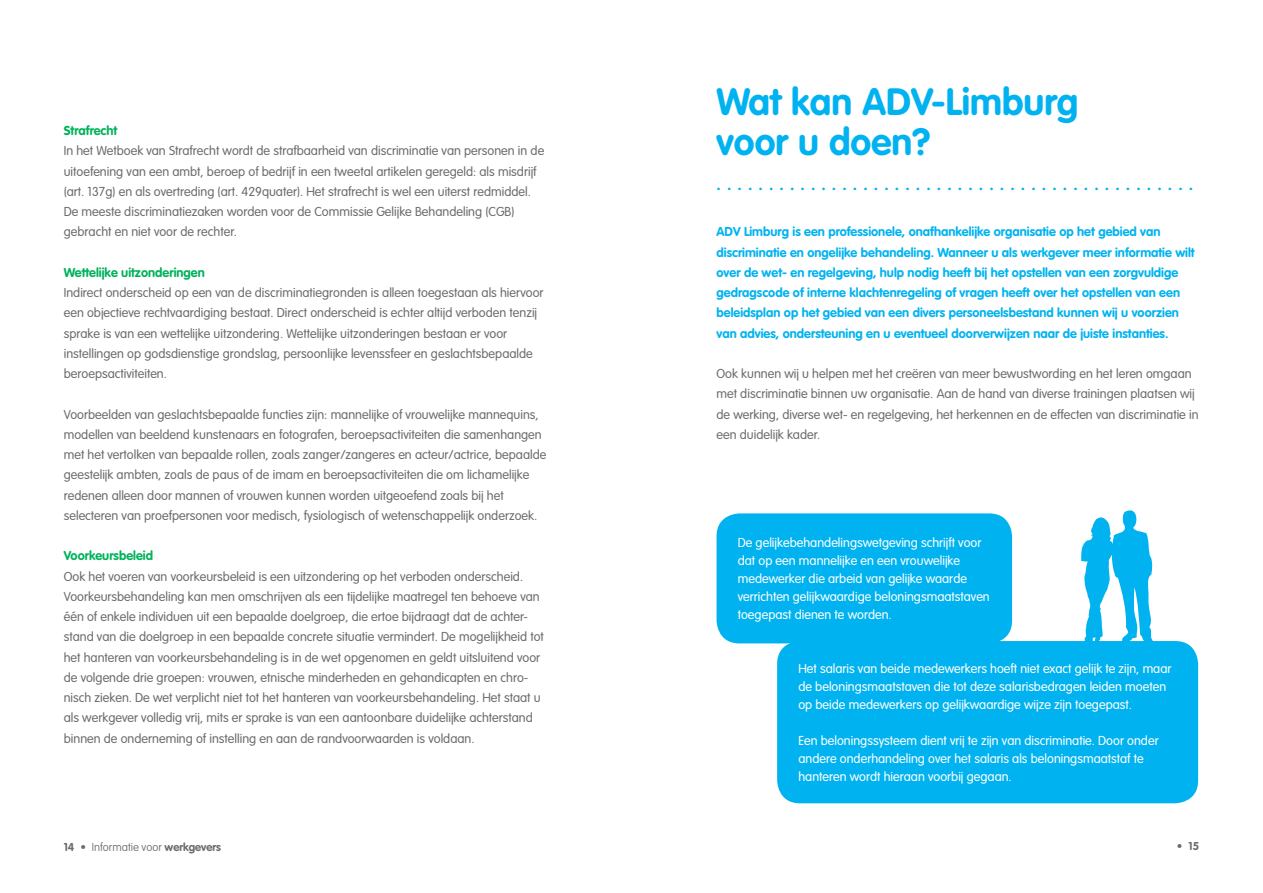
<style>
.page{position:relative;width:1263px;height:893px;background:#fff}
.page>*{position:absolute;margin:0;border:0;box-sizing:border-box;transform-origin:0 0}
.t1{font:700 37.5px/40.5px "VAG Rounded";color:#00b3f0}
.t2{font:700 16.5px "VAG Rounded";color:#00b3f0}
.t3{font:300 12.75px/20.2px "VAG Rounded";color:#6b6d6d}
.t4{font:300 12.75px/18px "VAG Rounded";color:#fff}
.t5{font:700 12.75px/20.2px "VAG Rounded";color:#00b3f0}
.t6{font:700 12.75px "VAG Rounded";color:#00b25a}
.t7{font:100 11.25px "VAG Rounded";color:#6b6d6d}
.t8{font:700 11.25px "VAG Rounded";color:#6b6d6d}
.s1{font-weight:700}
</style>
<div class="page">
<div style="left:716px;top:513px;width:296px;height:130px;background:#00b3f0;border-radius:23px"></div>
<div style="left:777px;top:641px;width:421px;height:162px;background:#00b3f0;border-radius:23px"></div>
<svg style="left:1081px;top:510px;width:72px;height:131px"></svg>
<p class="t6" style="left:64px;top:123px;width:55px">Strafrecht</p>
<p class="t3" style="left:64px;top:141px;width:482px">In het Wetboek van Strafrecht wordt de strafbaarheid van discriminatie van personen in de uitoefening van een ambt, beroep of bedrijf in een tweetal artikelen geregeld: als misdrijf (art. 137g) en als overtreding (art. 429quater). Het strafrecht is wel een uiterst redmiddel.<br>De meeste discriminatiezaken worden voor de Commissie Gelijke Behandeling (CGB) gebracht en niet voor de rechter.</p>
<p class="t6" style="left:64px;top:265px;width:143px">Wettelijke uitzonderingen</p>
<p class="t3" style="left:64px;top:283px;width:481px">Indirect onderscheid op een van de discriminatiegronden is alleen toegestaan als hiervoor een objectieve rechtvaardiging bestaat. Direct onderscheid is echter altijd verboden tenzij sprake is van een wettelijke uitzondering. Wettelijke uitzonderingen bestaan er voor instellingen op godsdienstige grondslag, persoonlijke levenssfeer en geslachtsbepaalde beroepsactiviteiten.</p>
<p class="t3" style="left:64px;top:404px;width:484px">Voorbeelden van geslachtsbepaalde functies zijn: mannelijke of vrouwelijke mannequins, modellen van beeldend kunstenaars en fotografen, beroepsactiviteiten die samenhangen met het vertolken van bepaalde rollen, zoals zanger/zangeres en acteur/actrice, bepaalde geestelijk ambten, zoals de paus of de imam en beroepsactiviteiten die om lichamelijke redenen alleen door mannen of vrouwen kunnen worden uitgeoefend zoals bij het selecteren van proefpersonen voor medisch, fysiologisch of wetenschappelijk onderzoek.</p>
<p class="t6" style="left:64px;top:548px;width:91px">Voorkeursbeleid</p>
<p class="t3" style="left:64px;top:566px;width:482px">Ook het voeren van voorkeursbeleid is een uitzondering op het verboden onderscheid.<br>Voorkeursbehandeling kan men omschrijven als een tijdelijke maatregel ten behoeve van één of enkele individuen uit een bepaalde doelgroep, die ertoe bijdraagt dat de achter&shy;stand van die doelgroep in een bepaalde concrete situatie vermindert. De mogelijkheid tot het hanteren van voorkeursbehandeling is in de wet opgenomen en geldt uitsluitend voor de volgende drie groepen: vrouwen, etnische minderheden en gehandicapten en chro&shy;nisch zieken. De wet verplicht niet tot het hanteren van voorkeursbehandeling. Het staat u als werkgever volledig vrij, mits er sprake is van een aantoonbare duidelijke achterstand binnen de onderneming of instelling en aan de randvoorwaarden is voldaan.</p>
<h1 class="t1" style="left:716px;top:83px;width:363px">Wat kan ADV-Limburg voor u doen?</h1>
<p class="t2" style="left:716px;top:174px;width:478px">. . . . . . . . . . . . . . . . . . . . . . . . . . . . . . . . . . . . . . . . . . . . . .</p>
<p class="t5" style="left:716px;top:222px;width:480px">ADV Limburg is een professionele, onafhankelijke organisatie op het gebied van discriminatie en ongelijke behandeling. Wanneer u als werkgever meer informatie wilt over de wet- en regelgeving, hulp nodig heeft bij het opstellen van een zorgvuldige gedragscode of interne klachtenregeling of vragen heeft over het opstellen van een beleidsplan op het gebied van een divers personeelsbestand kunnen wij u voorzien van advies, ondersteuning en u eventueel doorverwijzen naar de juiste instanties.</p>
<p class="t3" style="left:716px;top:364px;width:483px">Ook kunnen wij u helpen met het creëren van meer bewustwording en het leren omgaan met discriminatie binnen uw organisatie. Aan de hand van diverse trainingen plaatsen wij de werking, diverse wet- en regelgeving, het herkennen en de effecten van discriminatie in een duidelijk kader.</p>
<p class="t4" style="left:738px;top:534px;width:254px">De gelijkebehandelingswetgeving schrijft voor dat op een mannelijke en een vrouwelijke medewerker die arbeid van gelijke waarde verrichten gelijkwaardige beloningsmaatstaven toegepast dienen te worden.</p>
<p class="t4" style="left:798px;top:660px;width:375px">Het salaris van beide medewerkers hoeft niet exact gelijk te zijn, maar de beloningsmaatstaven die tot deze salarisbedragen leiden moeten op beide medewerkers op gelijkwaardige wijze zijn toegepast.</p>
<p class="t4" style="left:798px;top:732px;width:362px">Een beloningssysteem dient vrij te zijn van discriminatie. Door onder andere onderhandeling over het salaris als beloningsmaatstaf te hanteren wordt hieraan voorbij gegaan.</p>
<p class="t7" style="left:64px;top:840px;width:159px"><span class="s1">14 •</span> Informatie voor <span class="s1">werkgevers</span></p>
<p class="t8" style="left:1177px;top:840px;width:24px">• 15</p>
</div>
